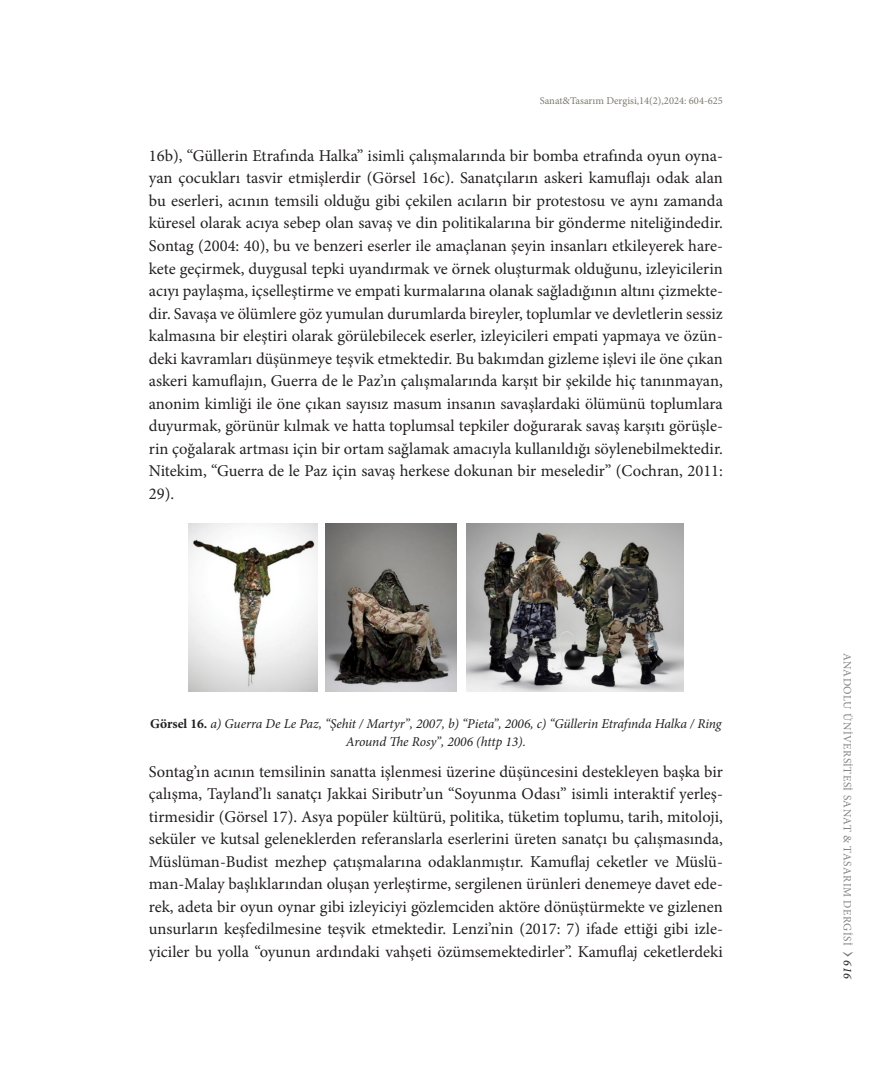
<style>
.page{position:relative;width:893px;height:1085px;background:#fff}
.page>*{position:absolute;margin:0;border:0;box-sizing:border-box;transform-origin:0 0}
.metin{font:16.5px/22.5px "Minion Pro";color:#231f20;text-align:justify}
.gorsel_altyazilari{font:italic 13.5px/18px "Minion Pro";letter-spacing:-.005em;color:#231f20;text-align:center}
.t1{font:11.25px "Minion Pro";letter-spacing:.04em;color:#808285}
.t2{font:10.5px "Minion Pro";color:#7d796d}
.s1{font-weight:700;font-style:normal}
.s2{font-weight:500;font-style:italic;font-size:12px;color:#231f20}
</style>
<div class="page">
<svg style="left:842px;top:952px;width:11px;height:4px"></svg>
<img style="left:189px;top:524px;width:129px;height:168px">
<img style="left:326px;top:524px;width:131px;height:167px">
<img style="left:466px;top:524px;width:217px;height:168px">
<p class="t2" style="left:540px;top:94px;width:185px">Sanat&amp;Tasarım Dergisi,14(2),2024: 604-625</p>
<p class="metin" style="left:149px;top:144px;width:576px">16b), “Güllerin Etrafında Halka” isimli çalışmalarında bir bomba etrafında oyun oyna&shy;yan çocukları tasvir etmişlerdir (Görsel 16c). Sanatçıların askeri kamuflajı odak alan bu eserleri, acının temsili olduğu gibi çekilen acıların bir protestosu ve aynı zamanda küresel olarak acıya sebep olan savaş ve din politikalarına bir gönderme niteliğindedir.<br>Sontag (2004: 40), bu ve benzeri eserler ile amaçlanan şeyin insanları etkileyerek hare&shy;kete geçirmek, duygusal tepki uyandırmak ve örnek oluşturmak olduğunu, izleyicilerin acıyı paylaşma, içselleştirme ve empati kurmalarına olanak sağladığının altını çizmekte&shy;dir. Savaşa ve ölümlere göz yumulan durumlarda bireyler, toplumlar ve devletlerin sessiz kalmasına bir eleştiri olarak görülebilecek eserler, izleyicileri empati yapmaya ve özün&shy;deki kavramları düşünmeye teşvik etmektedir. Bu bakımdan gizleme işlevi ile öne çıkan askeri kamuflajın, Guerra de le Paz’ın çalışmalarında karşıt bir şekilde hiç tanınmayan, anonim kimliği ile öne çıkan sayısız masum insanın savaşlardaki ölümünü toplumlara duyurmak, görünür kılmak ve hatta toplumsal tepkiler doğurarak savaş karşıtı görüşle&shy;rin çoğalarak artması için bir ortam sağlamak amacıyla kullanıldığı söylenebilmektedir.<br>Nitekim, “Guerra de le Paz için savaş herkese dokunan bir meseledir” (Cochran, 2011:<br>29).</p>
<p class="gorsel_altyazilari" style="left:150px;top:714px;width:573px"><span class="s1">Görsel 16.</span> a) Guerra De Le Paz, “Şehit / Martyr”, 2007, b) “Pieta”, 2006, c) “Güllerin Etrafında Halka / Ring<br>Around The Rosy”, 2006 (http 13).</p>
<p class="metin" style="left:149px;top:760px;width:576px">Sontag’ın acının temsilinin sanatta işlenmesi üzerine düşüncesini destekleyen başka bir çalışma, Tayland’lı sanatçı Jakkai Siributr’un “Soyunma Odası” isimli interaktif yerleş&shy;tirmesidir (Görsel 17). Asya popüler kültürü, politika, tüketim toplumu, tarih, mitoloji, seküler ve kutsal geleneklerden referanslarla eserlerini üreten sanatçı bu çalışmasında, Müslüman-Budist mezhep çatışmalarına odaklanmıştır. Kamuflaj ceketler ve Müslü&shy;man-Malay başlıklarından oluşan yerleştirme, sergilenen ürünleri denemeye davet ede&shy;rek, adeta bir oyun oynar gibi izleyiciyi gözlemciden aktöre dönüştürmekte ve gizlenen unsurların keşfedilmesine teşvik etmektedir. Lenzi’nin (2017: 7) ifade ettiği gibi izle&shy;yiciler bu yolla “oyunun ardındaki vahşeti özümsemektedirler”. Kamuflaj ceketlerdeki</p>
<p class="t1" style="left:855px;top:652px;width:328px;rotate:90deg">ANADOLU ÜNİVERSİTESİ SANAT &amp; TASARIM DERGİSİ <span class="s2">616</span></p>
</div>
